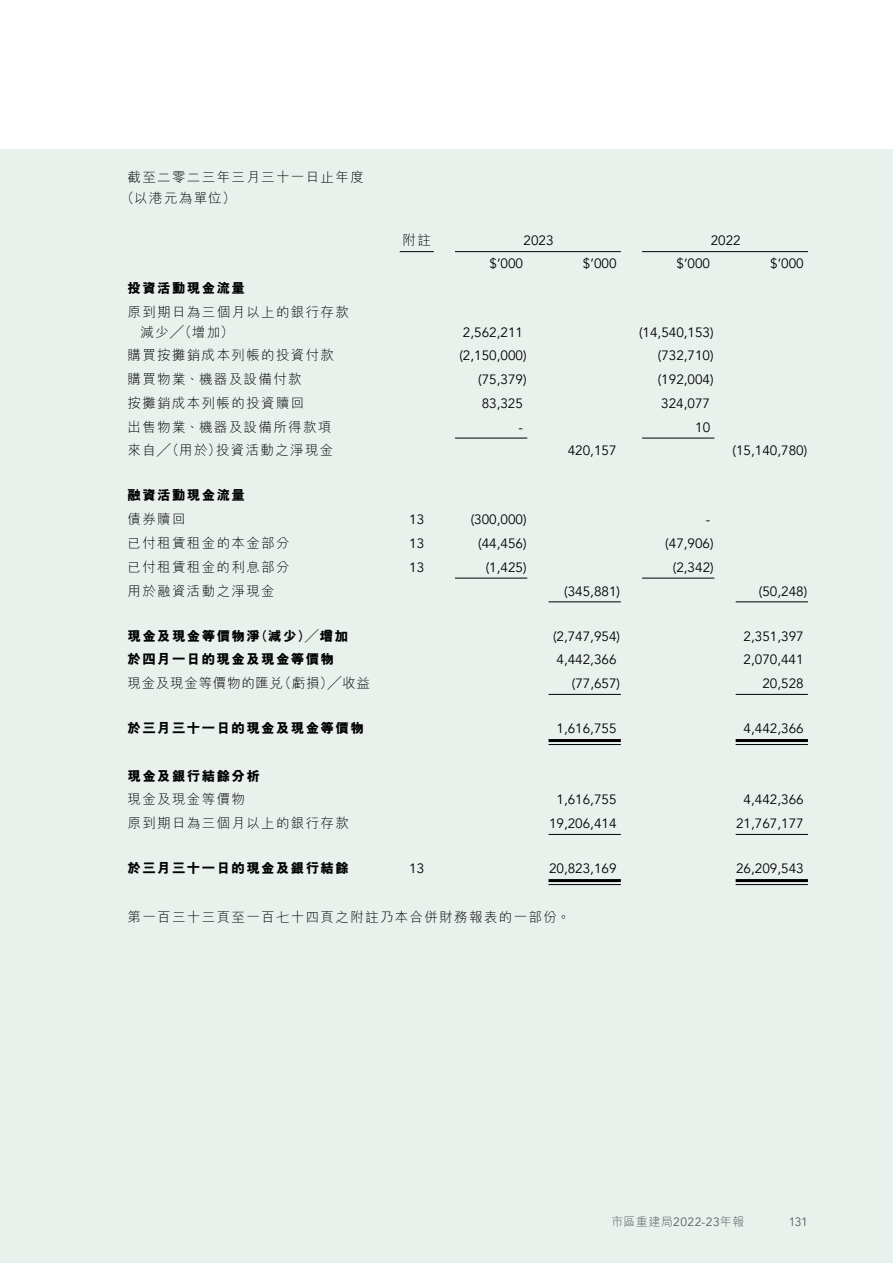
<style>
.page{position:relative;width:893px;height:1263px;background:#fff}
.page>*{position:absolute;margin:0;border:0;box-sizing:border-box;transform-origin:0 0}
.t1{font:13.5px "Avenir";color:#000}
.t2{font:300 13.5px/21px "M Hei HK";letter-spacing:.1em;color:#000}
.t3{font:800 13.5px "M Hei HK";letter-spacing:.1em;color:#000}
.t4{font:300 13.5px "M Hei HK";letter-spacing:.055em;color:#000}
.t5{font:300 12px "M Hei HK";letter-spacing:.03em;color:#58595b}
.t6{font:12px "Avenir";color:#58595b}
.s1{font-family:"Avenir";font-weight:400}
</style>
<div class="page">
<div style="left:0;top:149px;width:893px;height:1114px;background:#e9f1ed"></div>
<hr style="left:400px;top:251px;width:34px;height:1px;background:#000">
<hr style="left:455px;top:251px;width:166px;height:1px;background:#000">
<hr style="left:642px;top:251px;width:166px;height:1px;background:#000">
<hr style="left:455px;top:438px;width:72px;height:1px;background:#000">
<hr style="left:642px;top:438px;width:72px;height:1px;background:#000">
<hr style="left:455px;top:578px;width:72px;height:1px;background:#000">
<hr style="left:642px;top:578px;width:72px;height:1px;background:#000">
<hr style="left:549px;top:601px;width:72px;height:1px;background:#000">
<hr style="left:736px;top:601px;width:72px;height:1px;background:#000">
<hr style="left:549px;top:694px;width:72px;height:1px;background:#000">
<hr style="left:736px;top:694px;width:72px;height:1px;background:#000">
<hr style="left:549px;top:739px;width:72px;height:3px;background:#000">
<hr style="left:549px;top:744px;width:72px;height:1px;background:#000">
<hr style="left:736px;top:739px;width:72px;height:3px;background:#000">
<hr style="left:736px;top:744px;width:72px;height:1px;background:#000">
<hr style="left:549px;top:834px;width:72px;height:1px;background:#000">
<hr style="left:736px;top:834px;width:72px;height:1px;background:#000">
<hr style="left:549px;top:879px;width:72px;height:3px;background:#000">
<hr style="left:549px;top:884px;width:72px;height:1px;background:#000">
<hr style="left:736px;top:879px;width:72px;height:3px;background:#000">
<hr style="left:736px;top:884px;width:72px;height:1px;background:#000">
<p class="t2" style="left:121px;top:166px;width:245px;text-indent:7px">截至二零二三年三月三十一日止年度（以港元為單位）</p>
<p class="t3" style="left:128px;top:279px;width:119px">投資活動現金流量</p>
<p class="t2" style="left:140px;top:302px;width:210px;line-height:19.5px;text-indent:-13px">原到期日為三個月以上的銀行存款減少╱（增加）</p>
<p class="t2" style="left:403px;top:229px;width:30px">附註</p>
<p class="t1" style="left:524px;top:233px;width:32px">2023</p>
<p class="t1" style="left:711px;top:233px;width:32px">2022</p>
<p class="t1" style="left:489px;top:255px;width:35px">$’000</p>
<p class="t1" style="left:583px;top:255px;width:35px">$’000</p>
<p class="t1" style="left:676px;top:255px;width:35px">$’000</p>
<p class="t1" style="left:770px;top:255px;width:35px">$’000</p>
<p class="t1" style="left:463px;top:324px;width:62px">2,562,211</p>
<p class="t1" style="left:639px;top:324px;width:76px">(14,540,153)</p>
<p class="t2" style="left:128px;top:344px;width:208px">購買按攤銷成本列帳的投資付款</p>
<p class="t1" style="left:459px;top:348px;width:69px">(2,150,000)</p>
<p class="t1" style="left:658px;top:348px;width:57px">(732,710)</p>
<p class="t2" style="left:128px;top:368px;width:176px">購買物業、機器及設備付款</p>
<p class="t1" style="left:478px;top:371px;width:50px">(75,379)</p>
<p class="t1" style="left:658px;top:371px;width:57px">(192,004)</p>
<p class="t2" style="left:128px;top:392px;width:178px">按攤銷成本列帳的投資贖回</p>
<p class="t1" style="left:482px;top:395px;width:43px">83,325</p>
<p class="t1" style="left:661px;top:395px;width:50px">324,077</p>
<p class="t2" style="left:128px;top:416px;width:205px">出售物業、機器及設備所得款項</p>
<p class="t1" style="left:519px;top:419px;width:6px">-</p>
<p class="t1" style="left:695px;top:419px;width:17px">10</p>
<p class="t2" style="left:128px;top:439px;width:207px">來自╱（用於）投資活動之淨現金</p>
<p class="t1" style="left:568px;top:443px;width:50px">420,157</p>
<p class="t1" style="left:733px;top:443px;width:76px">(15,140,780)</p>
<p class="t3" style="left:128px;top:486px;width:119px">融資活動現金流量</p>
<p class="t2" style="left:128px;top:508px;width:60px">債券贖回</p>
<p class="t1" style="left:409px;top:511px;width:17px">13</p>
<p class="t1" style="left:471px;top:511px;width:57px">(300,000)</p>
<p class="t1" style="left:706px;top:511px;width:6px">-</p>
<p class="t2" style="left:128px;top:532px;width:163px">已付租賃租金的本金部分</p>
<p class="t1" style="left:409px;top:535px;width:17px">13</p>
<p class="t1" style="left:478px;top:535px;width:50px">(44,456)</p>
<p class="t1" style="left:665px;top:535px;width:50px">(47,906)</p>
<p class="t2" style="left:128px;top:556px;width:163px">已付租賃租金的利息部分</p>
<p class="t1" style="left:409px;top:559px;width:17px">13</p>
<p class="t1" style="left:486px;top:559px;width:42px">(1,425)</p>
<p class="t1" style="left:673px;top:559px;width:42px">(2,342)</p>
<p class="t2" style="left:128px;top:579px;width:149px">用於融資活動之淨現金</p>
<p class="t1" style="left:564px;top:583px;width:57px">(345,881)</p>
<p class="t1" style="left:759px;top:583px;width:50px">(50,248)</p>
<p class="t3" style="left:128px;top:626px;width:222px">現金及現金等價物淨（減少）╱增加</p>
<p class="t1" style="left:553px;top:628px;width:69px">(2,747,954)</p>
<p class="t1" style="left:744px;top:628px;width:62px">2,351,397</p>
<p class="t3" style="left:128px;top:650px;width:208px">於四月一日的現金及現金等價物</p>
<p class="t1" style="left:556px;top:652px;width:62px">4,442,366</p>
<p class="t1" style="left:744px;top:652px;width:62px">2,070,441</p>
<p class="t4" style="left:128px;top:674px;width:244px">現金及現金等價物的匯兌（虧損）╱收益</p>
<p class="t1" style="left:572px;top:675px;width:50px">(77,657)</p>
<p class="t1" style="left:762px;top:675px;width:43px">20,528</p>
<p class="t3" style="left:128px;top:719px;width:238px">於三月三十一日的現金及現金等價物</p>
<p class="t1" style="left:556px;top:720px;width:62px">1,616,755</p>
<p class="t1" style="left:744px;top:720px;width:62px">4,442,366</p>
<p class="t3" style="left:128px;top:766px;width:134px">現金及銀行結餘分析</p>
<p class="t2" style="left:128px;top:788px;width:119px">現金及現金等價物</p>
<p class="t1" style="left:556px;top:792px;width:62px">1,616,755</p>
<p class="t1" style="left:744px;top:792px;width:62px">4,442,366</p>
<p class="t2" style="left:128px;top:812px;width:223px">原到期日為三個月以上的銀行存款</p>
<p class="t1" style="left:549px;top:815px;width:69px">19,206,414</p>
<p class="t1" style="left:736px;top:815px;width:69px">21,767,177</p>
<p class="t3" style="left:128px;top:859px;width:223px">於三月三十一日的現金及銀行結餘</p>
<p class="t1" style="left:409px;top:860px;width:17px">13</p>
<p class="t1" style="left:549px;top:860px;width:69px">20,823,169</p>
<p class="t1" style="left:736px;top:860px;width:69px">26,209,543</p>
<p class="t2" style="left:128px;top:906px;width:444px">第一百三十三頁至一百七十四頁之附註乃本合併財務報表的一部份。</p>
<p class="t5" style="left:611px;top:1213px;width:134px">市區重建局<span class="s1">2022-23</span>年報</p>
<p class="t6" style="left:789px;top:1214px;width:21px">131</p>
</div>
